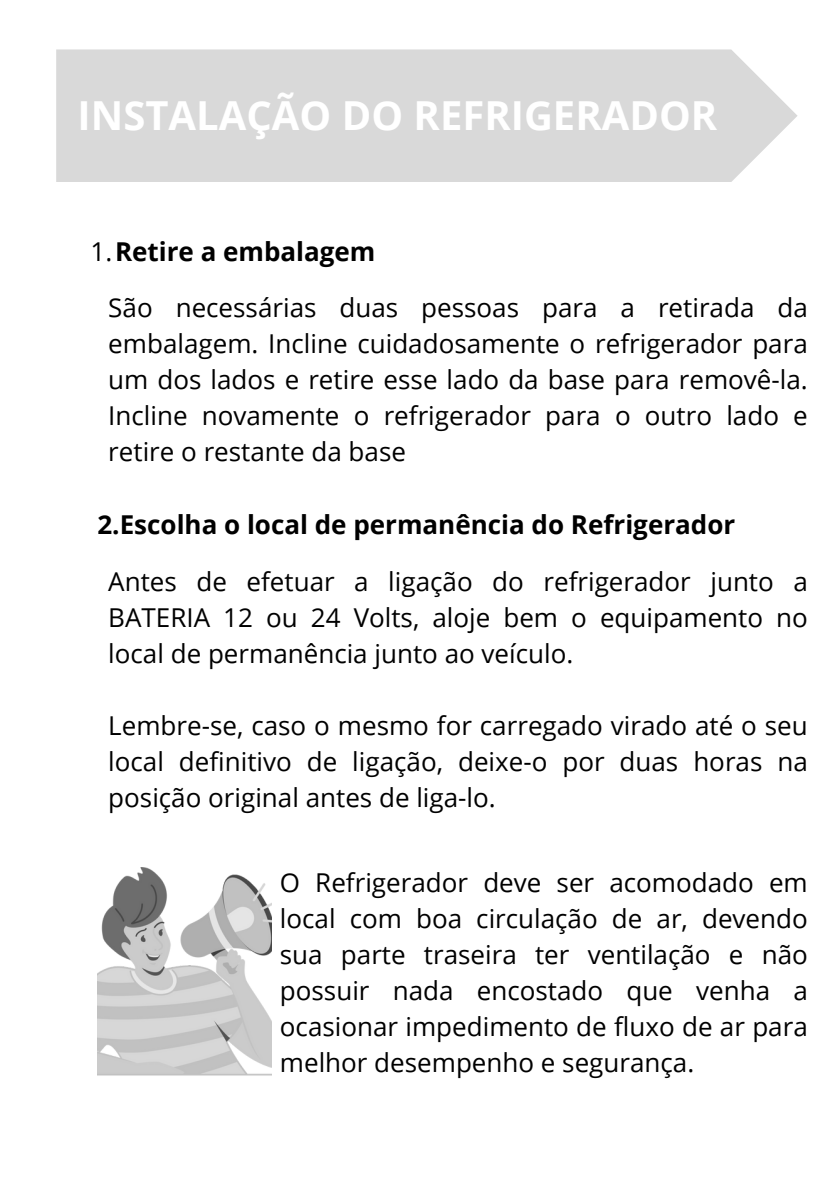
<style>
.page{position:relative;width:839px;height:1191px;background:#fff}
.page>*{position:absolute;margin:0;border:0;box-sizing:border-box;transform-origin:0 0}
.t1{font:700 40px "Open Sans";color:#fff}
.t2{font:26px/36px "Open Sans";color:#000;text-align:justify}
.t3{font:700 26px "Open Sans";color:#000}
.s1{font-weight:400}
</style>
<div class="page">
<div style="left:56px;top:49px;width:741px;height:133px;background:#d9d9d9"></div>
<img style="left:97px;top:868px;width:174px;height:208px">
<p class="t1" style="left:78px;top:87px;width:641px">INSTALAÇÃO DO REFRIGERADOR</p>
<h2 class="t3" style="left:91px;top:233px;width:286px"><span class="s1">1.</span>Retire a embalagem</h2>
<p class="t2" style="left:108px;top:289px;width:701px">São necessárias duas pessoas para a retirada da embalagem. Incline cuidadosamente o refrigerador para um dos lados e retire esse lado da base para removê-la.<br>Incline novamente o refrigerador para o outro lado e retire o restante da base</p>
<p class="t3" style="left:97px;top:506px;width:639px">2.Escolha o local de permanência do Refrigerador</p>
<h1 class="t2" style="left:108px;top:563px;width:701px">Antes de efetuar a ligação do refrigerador junto a BATERIA 12 ou 24 Volts, aloje bem o equipamento no local de permanência junto ao veículo.</h1>
<p class="t2" style="left:108px;top:707px;width:701px">Lembre-se, caso o mesmo for carregado virado até o seu local definitivo de ligação, deixe-o por duas horas na posição original antes de liga-lo.</p>
<p class="t2" style="left:280px;top:864px;width:529px">O Refrigerador deve ser acomodado em local com boa circulação de ar, devendo sua parte traseira ter ventilação e não possuir nada encostado que venha a ocasionar impedimento de fluxo de ar para melhor desempenho e segurança.</p>
</div>
